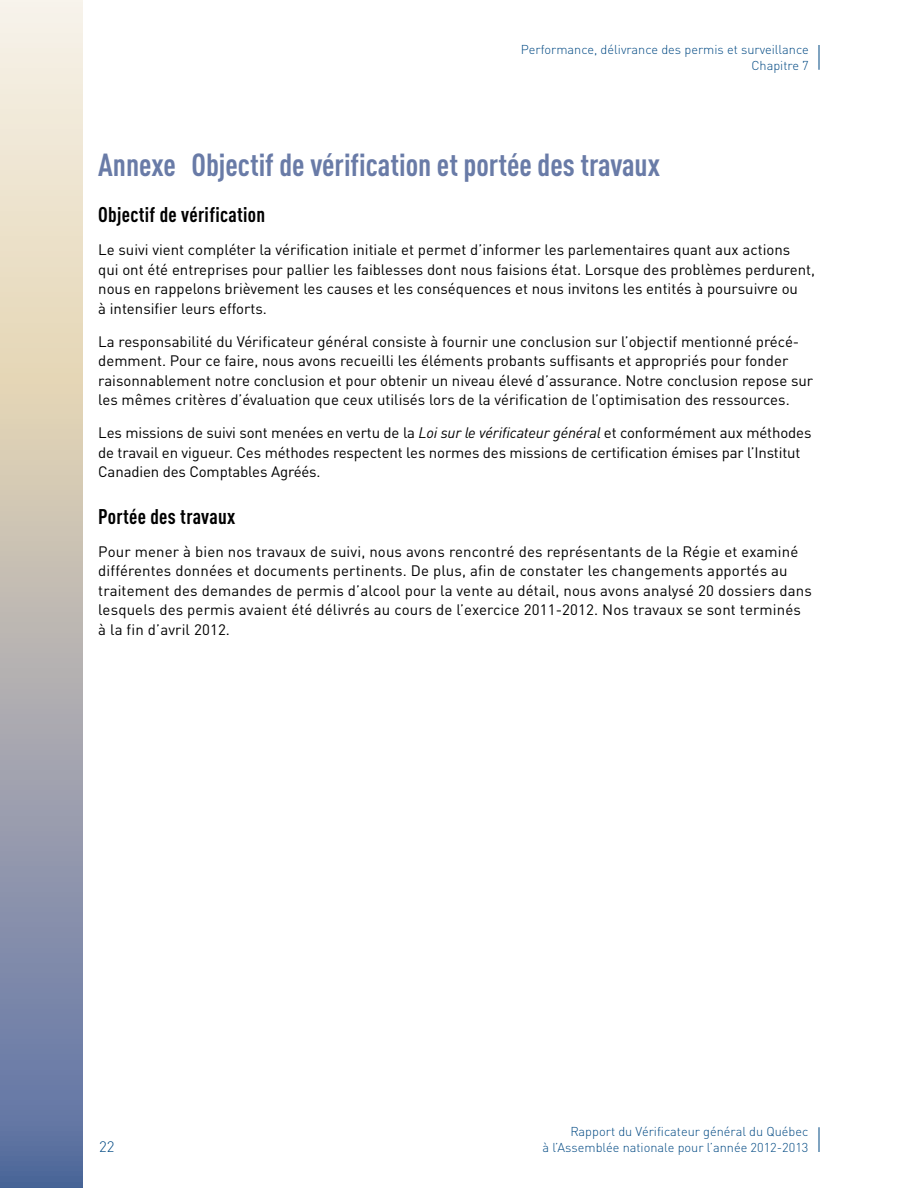
<style>
.page{position:relative;width:918px;height:1188px;background:#fff}
.page>*{position:absolute;margin:0;border:0;box-sizing:border-box;transform-origin:0 0}
.t1{font:700 condensed 31.5px "DIN Offc";color:#697ba7}
.t2{font:700 condensed 21px "DIN Offc";letter-spacing:.015em;color:#000}
.t3{font:15px/19.5px "DIN Offc";color:#000}
.t4{font:300 15px "DIN Offc";color:#004983}
.t5{font:300 12.75px/15.8px "DIN Offc";color:#004983;text-align:right}
.s1{font-style:italic}
</style>
<div class="page">
<svg style="left:819px;top:45px;width:1px;height:25px"></svg>
<svg style="left:819px;top:1127px;width:1px;height:25px"></svg>
<svg style="left:0;top:0;width:82px;height:1188px;background:#b8b7b8"></svg>
<p class="t5" style="left:521px;top:41px;width:289px">Performance, délivrance des permis et surveillance<br>Chapitre 7</p>
<h1 class="t1" style="left:98px;top:145px;width:563px">Annexe Objectif de vérification et portée des travaux</h1>
<h2 class="t2" style="left:98px;top:202px;width:169px">Objectif de vérification</h2>
<p class="t3" style="left:98px;top:240px;width:718px">Le suivi vient compléter la vérification initiale et permet d’informer les parlementaires quant aux actions<br>qui ont été entreprises pour pallier les faiblesses dont nous faisions état. Lorsque des problèmes perdurent, nous en rappelons brièvement les causes et les conséquences et nous invitons les entités à poursuivre ou<br>à intensifier leurs efforts.</p>
<p class="t3" style="left:98px;top:331px;width:717px">La responsabilité du Vérificateur général consiste à fournir une conclusion sur l’objectif mentionné précé&shy;demment. Pour ce faire, nous avons recueilli les éléments probants suffisants et appropriés pour fonder raisonnablement notre conclusion et pour obtenir un niveau élevé d’assurance. Notre conclusion repose sur les mêmes critères d’évaluation que ceux utilisés lors de la vérification de l’optimisation des ressources.</p>
<p class="t3" style="left:98px;top:423px;width:715px">Les missions de suivi sont menées en vertu de la <span class="s1">Loi sur le vérificateur général</span> et conformément aux méthodes de travail en vigueur. Ces méthodes respectent les normes des missions de certification émises par l’Institut<br>Canadien des Comptables Agréés.</p>
<h2 class="t2" style="left:98px;top:503px;width:139px">Portée des travaux</h2>
<p class="t3" style="left:98px;top:541px;width:715px">Pour mener à bien nos travaux de suivi, nous avons rencontré des représentants de la Régie et examiné différentes données et documents pertinents. De plus, afin de constater les changements apportés au traitement des demandes de permis d’alcool pour la vente au détail, nous avons analysé 20 dossiers dans lesquels des permis avaient été délivrés au cours de l’exercice 2011-2012. Nos travaux se sont terminés à la fin d’avril 2012.</p>
<p class="t4" style="left:99px;top:1137px;width:17px">22</p>
<p class="t5" style="left:542px;top:1124px;width:268px">Rapport du Vérificateur général du Québec<br>à l’Assemblée nationale pour l’année 2012-2013</p>
</div>
